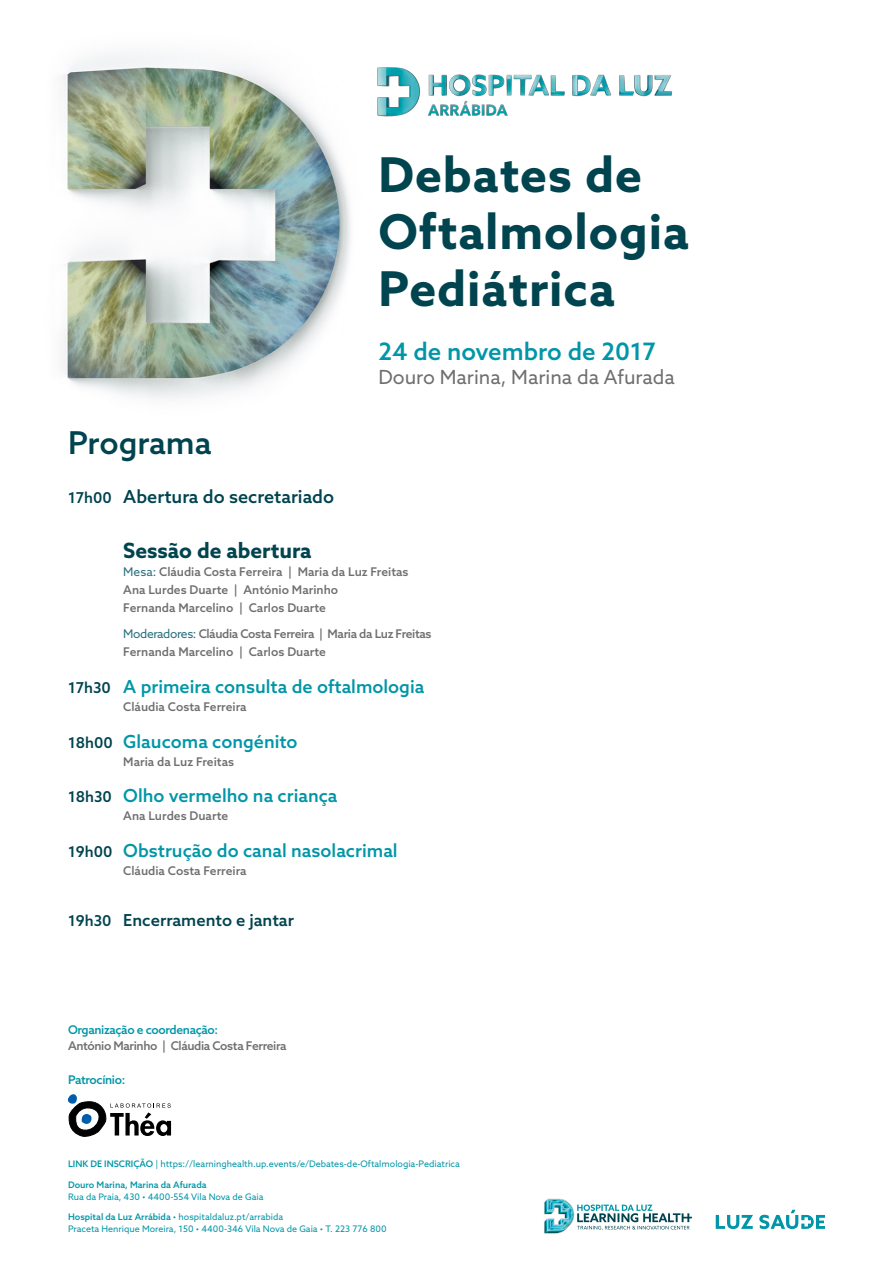
<style>
.page{position:relative;width:893px;height:1263px;background:#fff}
.page>*{position:absolute;margin:0;border:0;box-sizing:border-box;transform-origin:0 0}
.t1{font:700 48px/57px "Azo Sans";letter-spacing:.02em;color:#00444f}
.t2{font:500 31.5px "Azo Sans";color:#00444f}
.t3{font:500 24px "Azo Sans";color:#0096a8}
.t4{font:700 21px "Azo Sans";color:#00444f}
.t5{font:19.5px "Azo Sans";color:#706f6f}
.t6{font:500 18px "Azo Sans";color:#0096a8}
.t7{font:500 18px "Azo Sans";color:#00444f}
.t8{font:500 16.5px "Azo Sans";color:#00444f}
.t9{font:500 12px/18px "Azo Sans";color:#706f6f}
.t10{font:500 12px/18px "Azo Sans";letter-spacing:-.03em;color:#706f6f}
.t11{font:500 12px "Azo Sans";letter-spacing:-.03em;color:#0096a8}
.t12{font:9px/12px "Azo Sans";color:#0096a8}
.t13{font:500 9px "Azo Sans";color:#0096a8}
.s1{font-size:15px}
.s2{font-weight:400;color:#28707d}
.s3{font-size:15px;color:#00444f}
.s4{font-weight:500}
</style>
<div class="page">
<img style="left:377px;top:67px;width:295px;height:50px">
<img style="left:61px;top:53px;width:290px;height:347px">
<svg style="left:716px;top:1210px;width:109px;height:19px"></svg>
<svg style="left:580px;top:1204px;width:112px;height:26px"></svg>
<img style="left:544px;top:1198px;width:36px;height:36px">
<svg style="left:68px;top:1094px;width:103px;height:43px"></svg>
<h2 class="t2" style="left:68px;top:422px;width:145px">Programa</h2>
<h1 class="t1" style="left:378px;top:146px;width:312px">Debates de<br>Oftalmologia<br>Pediátrica</h1>
<h3 class="t3" style="left:378px;top:336px;width:279px">24 de novembro de 2017</h3>
<h3 class="t5" style="left:378px;top:365px;width:298px">Douro Marina, Marina da Afurada</h3>
<h3 class="t7" style="left:68px;top:485px;width:268px"><span class="s1">17h00</span> Abertura do secretariado</h3>
<h3 class="t4" style="left:123px;top:536px;width:190px">Sessão de abertura</h3>
<h3 class="t9" style="left:123px;top:562px;width:287px"><span class="s2">Mesa:</span> Cláudia Costa Ferreira | Maria da Luz Freitas<br>Ana Lurdes Duarte | António Marinho<br>Fernanda Marcelino | Carlos Duarte</h3>
<h3 class="t10" style="left:123px;top:625px;width:310px"><span class="s2">Moderadores:</span> Cláudia Costa Ferreira | Maria da Luz Freitas<br>Fernanda Marcelino | Carlos Duarte</h3>
<h3 class="t6" style="left:68px;top:675px;width:358px"><span class="s3">17h30</span> A primeira consulta de oftalmologia</h3>
<h3 class="t9" style="left:123px;top:697px;width:125px">Cláudia Costa Ferreira</h3>
<h3 class="t6" style="left:68px;top:729px;width:231px"><span class="s3">18h00</span> Glaucoma congénito</h3>
<h3 class="t9" style="left:123px;top:752px;width:112px">Maria da Luz Freitas</h3>
<h3 class="t6" style="left:68px;top:784px;width:271px"><span class="s3">18h30</span> Olho vermelho na criança</h3>
<h3 class="t9" style="left:123px;top:806px;width:106px">Ana Lurdes Duarte</h3>
<h3 class="t6" style="left:68px;top:838px;width:331px"><span class="s3">19h00</span> Obstrução do canal nasolacrimal</h3>
<h3 class="t9" style="left:123px;top:861px;width:125px">Cláudia Costa Ferreira</h3>
<h3 class="t8" style="left:68px;top:909px;width:228px"><span class="s1">19h30</span> Encerramento e jantar</h3>
<h3 class="t11" style="left:68px;top:1021px;width:152px">Organização e coordenação:</h3>
<h3 class="t10" style="left:68px;top:1037px;width:220px">António Marinho | Cláudia Costa Ferreira</h3>
<h3 class="t11" style="left:68px;top:1072px;width:59px">Patrocínio:</h3>
<p class="t12" style="left:68px;top:1158px;width:393px"><span class="s4">LINK DE INSCRIÇÃO</span> | https://learninghealth.up.events/e/Debates-de-Oftalmologia-Pediatrica</p>
<p class="t13" style="left:68px;top:1178px;width:140px">Douro Marina, Marina da Afurada</p>
<p class="t12" style="left:68px;top:1190px;width:197px">Rua da Praia, 430 • 4400-554 Vila Nova de Gaia</p>
<p class="t12" style="left:68px;top:1211px;width:320px"><span class="s4">Hospital da Luz Arrábida</span> • hospitaldaluz.pt/arrabida<br>Praceta Henrique Moreira, 150 • 4400-346 Vila Nova de Gaia • T. 223 776 800</p>
</div>
